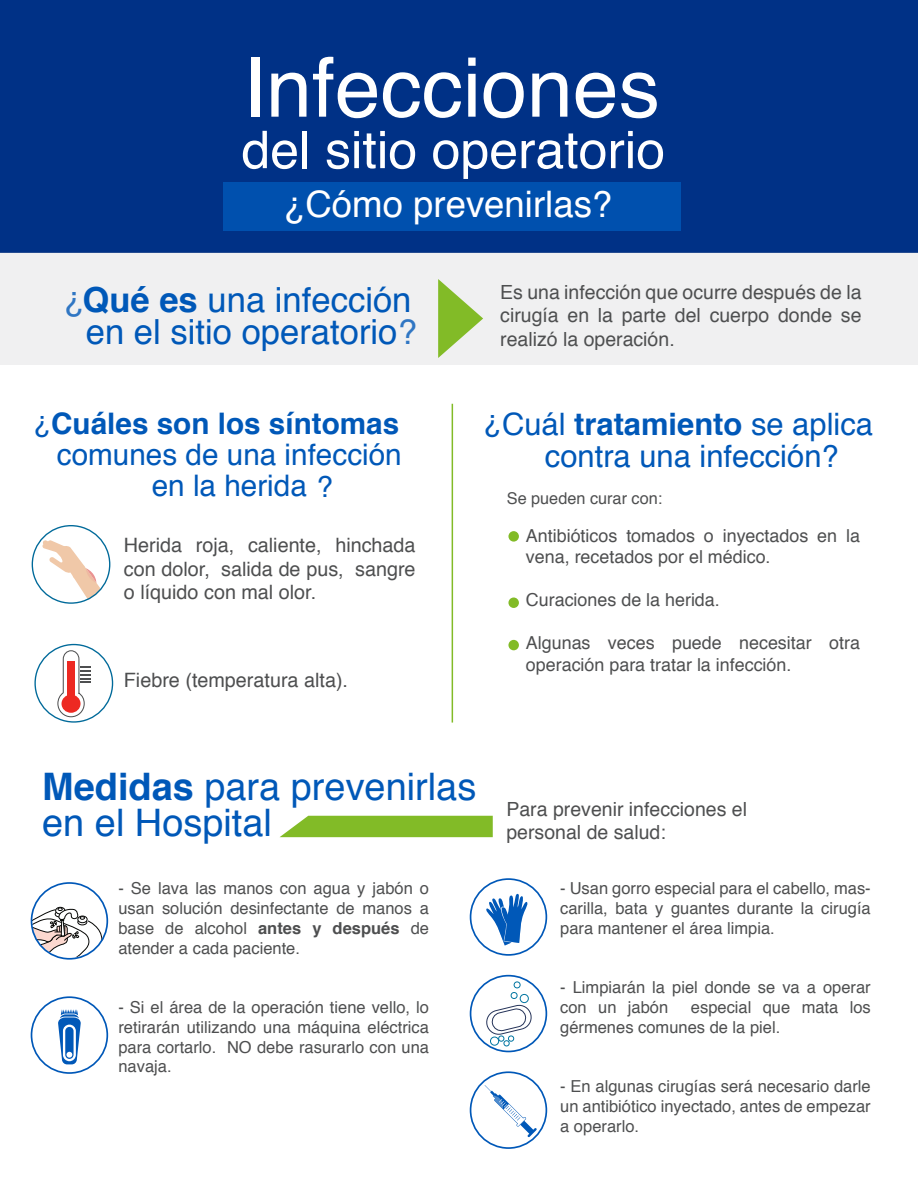
<style>
.page{position:relative;width:918px;height:1188px;background:#fff}
.page>*{position:absolute;margin:0;border:0;box-sizing:border-box;transform-origin:0 0}
.t1{font:82.35px "Helvetica";color:#fff}
.t2{font:51.9px "Helvetica";color:#fff}
.t3{font:37.95px/36.2px "Helvetica";color:#0058b8}
.t4{font:36.6px "Helvetica";color:#fff}
.t5{font:34.65px "Helvetica";color:#0058b8}
.t6{font:30.9px/32.5px "Helvetica";color:#0058b8;text-align:center}
.t7{font:29.7px/31.2px "Helvetica";color:#0058b8}
.t8{font:700 29.7px "Helvetica";color:#0058b8}
.t9{font:19.8px/23.7px "Helvetica";color:#4e4f50;text-align:justify}
.t10{font:19.5px/23.4px "Helvetica";color:#4e4f50;text-align:justify}
.t11{font:17.85px/21.5px "Helvetica";color:#4e4f50}
.t12{font:16.5px/19.8px "Helvetica";color:#4e4f50;text-align:justify}
.t13{font:16.2px "Helvetica";color:#4e4f50}
.s1{font-weight:700}
</style>
<div class="page">
<div style="left:0;top:0;width:918px;height:252px;background:#003186"></div>
<div style="left:224px;top:182px;width:457px;height:48px;background:#0050ae"></div>
<div style="left:0;top:252px;width:918px;height:113px;background:#f0f0f1"></div>
<svg style="left:438px;top:279px;width:45px;height:79px"></svg>
<div style="left:508px;top:531px;width:11px;height:11px;background:#82bb27;border-radius:50%"></div>
<div style="left:508px;top:598px;width:11px;height:10px;background:#82bb27;border-radius:50%"></div>
<div style="left:508px;top:640px;width:11px;height:10px;background:#82bb27;border-radius:50%"></div>
<svg style="left:42px;top:540px;width:63px;height:64px"></svg>
<div style="left:32px;top:525px;width:78px;height:79px;border:1px solid #006a9a;border-radius:50%"></div>
<div style="left:34px;top:644px;width:79px;height:79px;border:1px solid #006a9a;border-radius:50%"></div>
<svg style="left:57px;top:650px;width:34px;height:68px"></svg>
<hr style="left:452px;top:404px;width:1px;height:319px;background:#82bb27">
<svg style="left:280px;top:816px;width:213px;height:21px;background:#8abf35"></svg>
<svg style="left:31px;top:907px;width:72px;height:50px"></svg>
<div style="left:31px;top:882px;width:77px;height:78px;border:2px solid #0058b8;border-radius:50%"></div>
<div style="left:470px;top:878px;width:77px;height:78px;border:2px solid #0058b8;border-radius:50%"></div>
<svg style="left:485px;top:894px;width:43px;height:52px"></svg>
<div style="left:31px;top:996px;width:77px;height:78px;border:2px solid #0058b8;border-radius:50%"></div>
<div style="left:470px;top:975px;width:77px;height:77px;border:2px solid #0058b8;border-radius:50%"></div>
<div style="left:470px;top:1071px;width:77px;height:78px;border:2px solid #0058b8;border-radius:50%"></div>
<svg style="left:485px;top:981px;width:47px;height:65px"></svg>
<svg style="left:484px;top:1085px;width:53px;height:52px"></svg>
<svg style="left:58px;top:1009px;width:23px;height:55px"></svg>
<h1 class="t1" style="left:243px;top:24px;width:418px">Infecciones</h1>
<h2 class="t2" style="left:241px;top:110px;width:425px">del sitio operatorio</h2>
<h3 class="t4" style="left:283px;top:176px;width:331px">¿Cómo prevenirlas?</h3>
<h3 class="t5" style="left:84px;top:331px;width:21px;rotate:-180deg">?</h3>
<p class="t10" style="left:500px;top:281px;width:363px">Es una infección que ocurre después de la cirugía en la parte del cuerpo donde se realizó la operación.</p>
<h3 class="t5" style="left:82px;top:273px;width:331px"><span class="s1">Qué es</span> una infección</h3>
<h3 class="t5" style="left:86px;top:305px;width:332px">en el sitio operatorio?</h3>
<h3 class="t8" style="left:51px;top:399px;width:350px">Cuáles son los síntomas</h3>
<h3 class="t7" style="left:152px;top:440px;width:252px;text-indent:-95px">comunes de una infección en la herida ?</h3>
<h3 class="t7" style="left:51px;top:441px;width:18px;rotate:-180deg">?</h3>
<h3 class="t6" style="left:502px;top:409px;width:373px">Cuál <span class="s1">tratamiento</span> se aplica contra una infección?</h3>
<h3 class="t6" style="left:501px;top:441px;width:19px;rotate:-180deg">?</h3>
<p class="t13" style="left:507px;top:486px;width:157px">Se pueden curar con:</p>
<p class="t9" style="left:124px;top:534px;width:293px">Herida roja, caliente, hinchada con dolor, salida de pus, sangre o líquido con mal olor.</p>
<p class="t9" style="left:124px;top:669px;width:226px">Fiebre (temperatura alta).</p>
<h3 class="t3" style="left:42px;top:770px;width:436px"><span class="s1">Medidas</span> para prevenirlas en el Hospital</h3>
<p class="t12" style="left:118px;top:879px;width:312px">- Se lava las manos con agua y jabón o usan solución desinfectante de manos a base de alcohol <span class="s1">antes y después</span> de atender a cada paciente.</p>
<p class="t12" style="left:118px;top:998px;width:312px">- Si el área de la operación tiene vello, lo retirarán utilizando una máquina eléctrica para cortarlo. NO debe rasurarlo con una navaja.</p>
<p class="t11" style="left:526px;top:525px;width:336px">Antibióticos tomados o inyectados en la vena, recetados por el médico.</p>
<p class="t11" style="left:526px;top:590px;width:195px">Curaciones de la herida.</p>
<p class="t11" style="left:526px;top:633px;width:336px">Algunas veces puede necesitar otra operación para tratar la infección.</p>
<p class="t10" style="left:506px;top:798px;width:242px">Para prevenir infecciones el personal de salud:</p>
<p class="t12" style="left:560px;top:879px;width:312px">- Usan gorro especial para el cabello, mas&shy;carilla, bata y guantes durante la cirugía para mantener el área limpia.</p>
<p class="t12" style="left:560px;top:978px;width:312px">- Limpiarán la piel donde se va a operar con un jabón</p>
<p class="t12" style="left:560px;top:998px;width:312px;text-indent:131px">especial que mata los gérmenes comunes de la piel.</p>
<p class="t12" style="left:560px;top:1077px;width:312px">- En algunas cirugías será necesario darle un antibiótico inyectado, antes de empezar a operarlo.</p>
</div>
